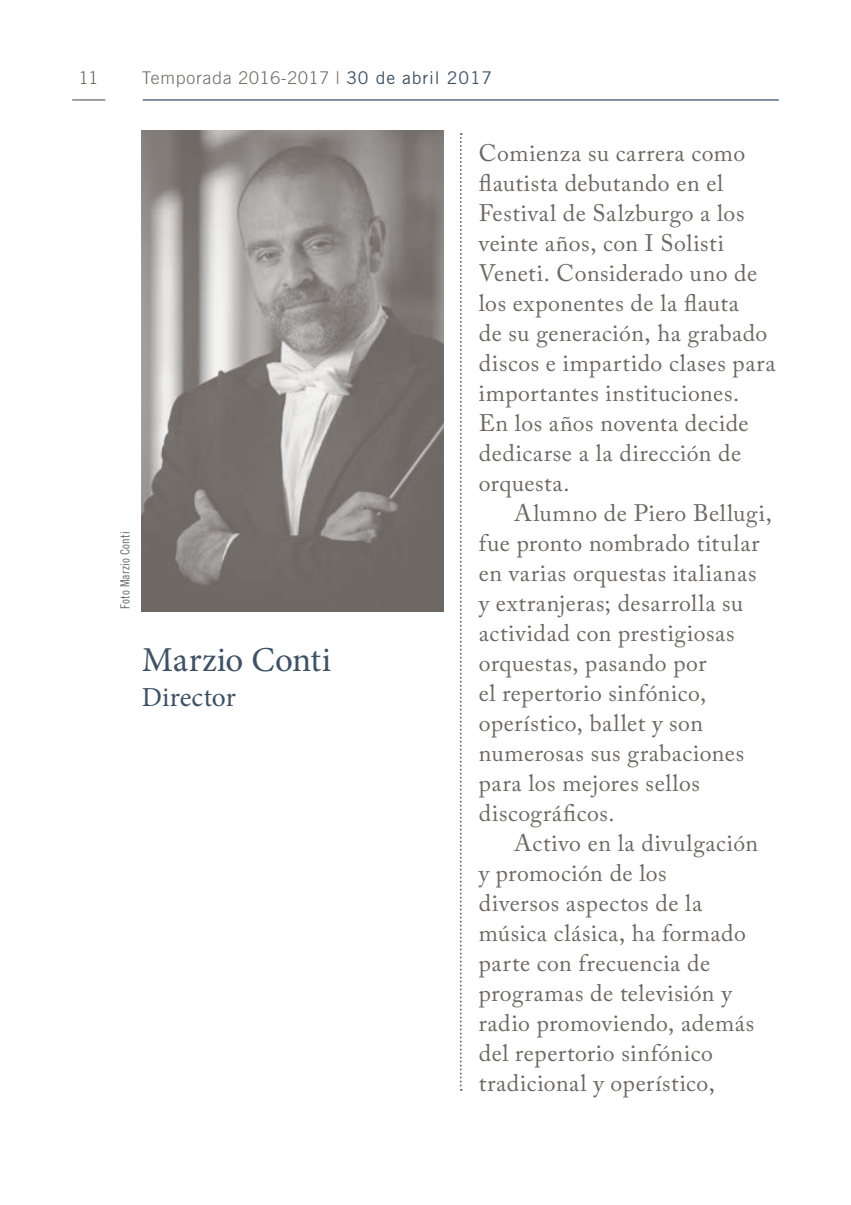
<style>
.page{position:relative;width:851px;height:1205px;background:#fff}
.page>*{position:absolute;margin:0;border:0;box-sizing:border-box;transform-origin:0 0}
.t1{font:35px "Minion Pro";color:#3e5164}
.t2{font:27.5px "Minion Pro";color:#3e5164}
.t3{font:23.75px/30px "Adobe Caslon Pro";letter-spacing:.02em;color:#6d6863}
.t4{font:300 17.5px "Trade Gothic LT Std";letter-spacing:.05em;color:#6d6863}
.t5{font:12.5px "Trade Gothic LT Std Cn 18";letter-spacing:.015em;color:#6d6863}
.s1{font-weight:400;color:#3e5164}
</style>
<div class="page">
<hr style="left:143px;top:99px;width:635px;height:2px;background:#3e5164">
<hr style="left:72px;top:99px;width:33px;height:2px;background:#6d6863">
<svg style="left:460px;top:133px;width:1px;height:958px"></svg>
<img style="left:142px;top:131px;width:301px;height:480px">
<p class="t4" style="left:79px;top:67px;width:21px">11</p>
<p class="t4" style="left:142px;top:67px;width:352px">Temporada 2016-2017 | <span class="s1">30 de abril 2017</span></p>
<p class="t5" style="left:118px;top:609px;width:79px;rotate:-90deg">Foto Marzio Conti</p>
<h1 class="t1" style="left:142px;top:636px;width:191px">Marzio Conti</h1>
<p class="t2" style="left:142px;top:679px;width:95px">Director</p>
<p class="t3" style="left:479px;top:138px;width:298px">Comienza su carrera como flautista debutando en el<br>Festival de Salzburgo a los veinte años, con I Solisti<br>Veneti. Considerado uno de los exponentes de la flauta<br>de su generación, ha grabado discos e impartido clases para importantes instituciones.<br>En los años noventa decide dedicarse a la dirección de orquesta.</p>
<p class="t3" style="left:479px;top:498px;width:294px;text-indent:35px">Alumno de Piero Bellugi, fue pronto nombrado titular en varias orquestas italianas y extranjeras; desarrolla su actividad con prestigiosas orquestas, pasando por<br>el repertorio sinfónico, operístico, ballet y son numerosas sus grabaciones para los mejores sellos discográficos.</p>
<p class="t3" style="left:479px;top:828px;width:281px;text-indent:35px">Activo en la divulgación y promoción de los<br>diversos aspectos de la música clásica, ha formado parte con frecuencia de programas de televisión y radio promoviendo, además del repertorio sinfónico tradicional y operístico,</p>
</div>
